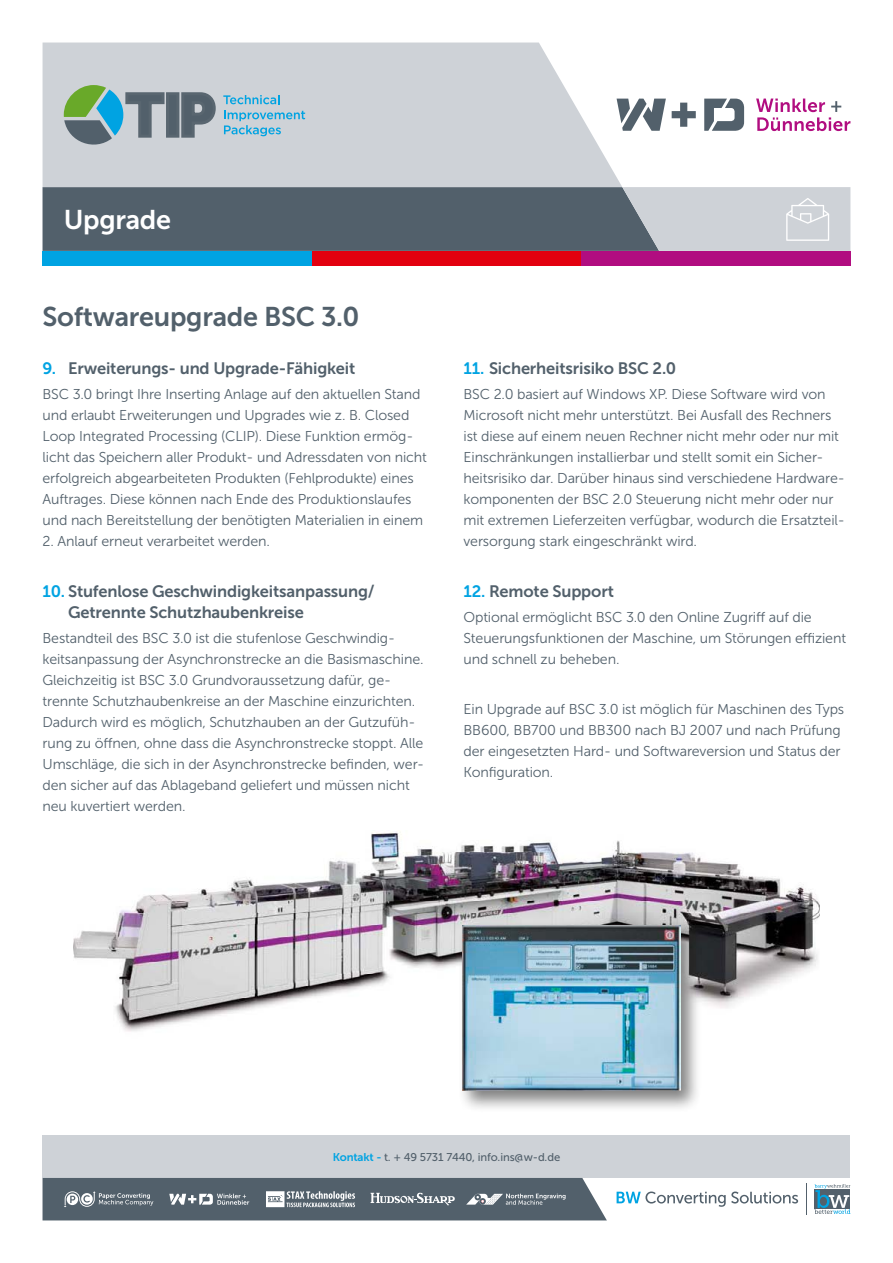
<style>
.page{position:relative;width:893px;height:1263px;background:#fff}
.page>*{position:absolute;margin:0;border:0;box-sizing:border-box;transform-origin:0 0}
.t1{font:27px "Museo Sans 700";letter-spacing:-.01em;color:#52606b}
.t2{font:27px "Museo Sans 700";letter-spacing:-.01em;color:#fff}
.t3{font:16.5px/21px "Museo Sans 700";letter-spacing:-.01em;color:#52606b}
.t4{font:14.25px/21px "Museo Sans 300";letter-spacing:-.01em;color:#52606b}
.t5{font:11.25px "Museo Sans 500";letter-spacing:-.01em;color:#52606b}
.s1{color:#00a3e2}
.s2{font-family:"Museo Sans 700";color:#00a3e2}
</style>
<div class="page">
<div style="left:43px;top:1135px;width:807px;height:43px;background:#ced2d7"></div>
<svg style="left:43px;top:1178px;width:564px;height:42px;background:#64707a"></svg>
<svg style="left:617px;top:1191px;width:181px;height:16px"></svg>
<svg style="left:814px;top:1184px;width:36px;height:30px"></svg>
<hr style="left:806px;top:1183px;width:1px;height:32px;background:#52606b">
<svg style="left:43px;top:43px;width:579px;height:144px;background:#d1d5da"></svg>
<div style="left:43px;top:251px;width:269px;height:15px;background:#00a3e2"></div>
<div style="left:312px;top:251px;width:269px;height:15px;background:#e3000f"></div>
<div style="left:581px;top:251px;width:269px;height:15px;background:#b10d80"></div>
<svg style="left:223px;top:95px;width:56px;height:9px"></svg>
<svg style="left:224px;top:110px;width:81px;height:26px;background:#9fc7d9"></svg>
<svg style="left:64px;top:85px;width:102px;height:67px;background:#8caba7"></svg>
<div style="left:166px;top:92px;width:13px;height:46px;background:#52606b"></div>
<svg style="left:180px;top:91px;width:37px;height:48px;background:#808b93"></svg>
<svg style="left:756px;top:99px;width:94px;height:32px"></svg>
<svg style="left:672px;top:103px;width:24px;height:24px"></svg>
<svg style="left:704px;top:99px;width:40px;height:32px"></svg>
<svg style="left:617px;top:99px;width:49px;height:32px"></svg>
<svg style="left:43px;top:187px;width:807px;height:64px;background:#727e87"></svg>
<img style="left:74px;top:830px;width:745px;height:202px">
<div style="left:458px;top:921px;width:244px;height:192px;background:#000;opacity:.5"></div>
<img style="left:462px;top:926px;width:218px;height:165px">
<h1 class="t2" style="left:64px;top:205px;width:109px">Upgrade</h1>
<h1 class="t1" style="left:43px;top:302px;width:318px">Softwareupgrade BSC 3.0</h1>
<p class="t3" style="left:43px;top:358px;width:314px"><span class="s1">9.</span> Erweiterungs- und Upgrade-Fähigkeit</p>
<p class="t4" style="left:43px;top:384px;width:386px">BSC 3.0 bringt Ihre Inserting Anlage auf den aktuellen Stand und erlaubt Erweiterungen und Upgrades wie z. B. Closed Loop Integrated Processing (CLIP). Diese Funktion ermög&shy;licht das Speichern aller Produkt- und Adressdaten von nicht erfolgreich abgearbeiteten Produkten (Fehlprodukte) eines Auftrages. Diese können nach Ende des Produktionslaufes und nach Bereitstellung der benötigten Materialien in einem</p>
<p class="t4" style="left:43px;top:531px;width:229px">2. Anlauf erneut verarbeitet werden.</p>
<p class="t3" style="left:68px;top:580px;width:308px;text-indent:-26px"><span class="s1">10.</span> Stufenlose Geschwindigkeitsanpassung/<br>Getrennte Schutzhaubenkreise</p>
<p class="t4" style="left:43px;top:628px;width:383px">Bestandteil des BSC 3.0 ist die stufenlose Geschwindig&shy;keitsanpassung der Asynchronstrecke an die Basismaschine.<br>Gleichzeitig ist BSC 3.0 Grundvoraussetzung dafür, ge&shy;trennte Schutzhaubenkreise an der Maschine einzurichten.<br>Dadurch wird es möglich, Schutzhauben an der Gutzufüh&shy;rung zu öffnen, ohne dass die Asynchronstrecke stoppt. Alle Umschläge, die sich in der Asynchronstrecke befinden, wer&shy;den sicher auf das Ablageband geliefert und müssen nicht neu kuvertiert werden.</p>
<p class="t3" style="left:463px;top:358px;width:214px"><span class="s1">11.</span> Sicherheitsrisiko BSC 2.0</p>
<p class="t4" style="left:463px;top:384px;width:383px">BSC 2.0 basiert auf Windows XP. Diese Software wird von Microsoft nicht mehr unterstützt. Bei Ausfall des Rechners ist diese auf einem neuen Rechner nicht mehr oder nur mit Einschränkungen installierbar und stellt somit ein Sicher&shy;heitsrisiko dar. Darüber hinaus sind verschiedene Hardware&shy;komponenten der BSC 2.0 Steuerung nicht mehr oder nur mit extremen Lieferzeiten verfügbar, wodurch die Ersatzteil&shy;versorgung stark eingeschränkt wird.</p>
<p class="t3" style="left:463px;top:580px;width:152px"><span class="s1">12.</span> Remote Support</p>
<p class="t4" style="left:463px;top:607px;width:384px">Optional ermöglicht BSC 3.0 den Online Zugriff auf die<br>Steuerungsfunktionen der Maschine, um Störungen effizient und schnell zu beheben.</p>
<p class="t4" style="left:463px;top:699px;width:382px">Ein Upgrade auf BSC 3.0 ist möglich für Maschinen des Typs BB600, BB700 und BB300 nach BJ 2007 und nach Prüfung der eingesetzten Hard- und Softwareversion und Status der Konfiguration.</p>
<p class="t5" style="left:333px;top:1151px;width:229px"><span class="s2">Kontakt -</span> t. + 49 5731 7440, info.ins@w-d.de</p>
</div>
